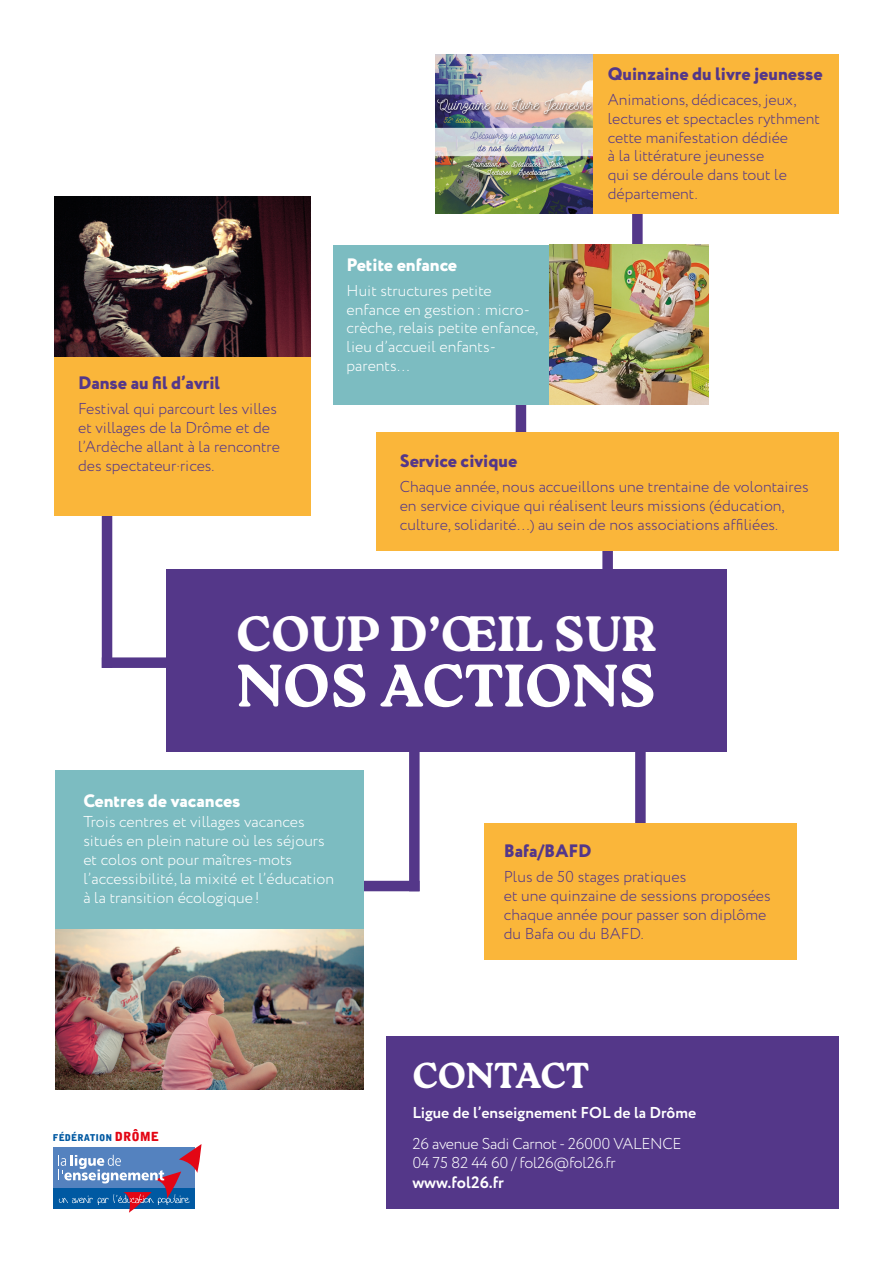
<style>
.page{position:relative;width:893px;height:1263px;background:#fff}
.page>*{position:absolute;margin:0;border:0;box-sizing:border-box;transform-origin:0 0}
.t1{font:900 60px "Roca";color:#fff}
.t2{font:900 49.5px "Roca";color:#fff}
.t3{font:900 36px "Roca";color:#fff}
.t4{font:800 18px "Circe";color:#543789}
.t5{font:800 18px "Circe";color:#fff}
.t6{font:700 16.5px "Circe";color:#fff}
.t7{font:300 15.75px/18.9px "Circe";color:#543789}
.t8{font:300 15.75px/18.9px "Circe";color:#fff}
.t9{font:300 15.75px/18.9px "Circe";letter-spacing:-.02em;color:#fff}
.t10{font:700 15.75px "Circe";color:#fff}
.t11{font:9.3px "Alpha Ligue";color:#0059a2}
.s1{font-size:12.45px;color:#e30614}
</style>
<div class="page">
<div style="left:102px;top:448px;width:10px;height:220px;background:#543789"></div>
<div style="left:102px;top:657px;width:180px;height:11px;background:#543789"></div>
<div style="left:387px;top:1036px;width:452px;height:173px;background:#543789"></div>
<div style="left:635px;top:711px;width:11px;height:180px;background:#543789"></div>
<div style="left:484px;top:823px;width:313px;height:136px;background:#fab63a"></div>
<div style="left:409px;top:711px;width:11px;height:180px;background:#543789"></div>
<div style="left:239px;top:881px;width:181px;height:10px;background:#543789"></div>
<div style="left:55px;top:770px;width:309px;height:319px;background:#7cbcc1"></div>
<img style="left:55px;top:930px;width:309px;height:159px">
<div style="left:602px;top:456px;width:11px;height:180px;background:#543789"></div>
<div style="left:166px;top:569px;width:561px;height:183px;background:#543789"></div>
<div style="left:54px;top:197px;width:257px;height:319px;background:#fab63a"></div>
<div style="left:516px;top:357px;width:10px;height:99px;background:#543789"></div>
<div style="left:376px;top:433px;width:463px;height:118px;background:#fab63a"></div>
<div style="left:632px;top:176px;width:11px;height:99px;background:#543789"></div>
<div style="left:333px;top:245px;width:376px;height:159px;background:#7cbcc1"></div>
<img style="left:550px;top:245px;width:159px;height:159px">
<div style="left:436px;top:54px;width:403px;height:159px;background:#fab63a"></div>
<img style="left:436px;top:54px;width:156px;height:159px">
<svg style="left:53px;top:1144px;width:149px;height:69px"></svg>
<img style="left:54px;top:197px;width:257px;height:159px">
<p class="t4" style="left:78px;top:371px;width:144px">Danse au fil d’avril</p>
<p class="t7" style="left:78px;top:400px;width:203px">Festival qui parcourt les villes et villages de la Drôme et de l’Ardèche allant à la rencontre des spectateur·rices.</p>
<p class="t5" style="left:347px;top:252px;width:112px">Petite enfance</p>
<p class="t8" style="left:347px;top:281px;width:193px">Huit structures petite enfance en gestion: micro&shy;crèche, relais petite enfance, lieu d’accueil enfants&shy;parents…</p>
<p class="t4" style="left:608px;top:61px;width:216px">Quinzaine du livre jeunesse</p>
<p class="t7" style="left:608px;top:90px;width:214px">Animations, dédicaces, jeux, lectures et spectacles rythment cette manifestation dédiée<br>à la littérature jeunesse<br>qui se déroule dans tout le département.</p>
<p class="t4" style="left:400px;top:449px;width:119px">Service civique</p>
<p class="t7" style="left:400px;top:477px;width:410px">Chaque année, nous accueillons une trentaine de volontaires en service civique qui réalisent leurs missions (éducation, culture, solidarité…) au sein de nos associations affiliées.</p>
<p class="t2" style="left:236px;top:605px;width:422px">COUP D’ŒIL SUR</p>
<p class="t1" style="left:237px;top:651px;width:421px">NOS ACTIONS</p>
<p class="t5" style="left:83px;top:789px;width:159px">Centres de vacances</p>
<p class="t8" style="left:83px;top:813px;width:252px">Trois centres et villages vacances situés en plein nature où les séjours et colos ont pour maîtres-mots l’accessibilité, la mixité et l’éducation à la transition écologique!</p>
<p class="t11" style="left:53px;top:1132px;width:108px">FÉDÉRATION <span class="s1">DRÔME</span></p>
<p class="t4" style="left:504px;top:839px;width:89px">Bafa/BAFD</p>
<p class="t7" style="left:504px;top:868px;width:268px">Plus de 50 stages pratiques<br>et une quinzaine de sessions proposées chaque année pour passer son diplôme du Bafa ou du BAFD.</p>
<p class="t3" style="left:412px;top:1055px;width:179px">CONTACT</p>
<p class="t10" style="left:412px;top:1102px;width:285px">Ligue de l’enseignement FOL de la Drôme</p>
<p class="t9" style="left:412px;top:1135px;width:271px">26 avenue Sadi Carnot - 26000 VALENCE<br>04 75 82 44 60 / fol26@fol26.fr</p>
<p class="t6" style="left:412px;top:1171px;width:93px">www.fol26.fr</p>
</div>
